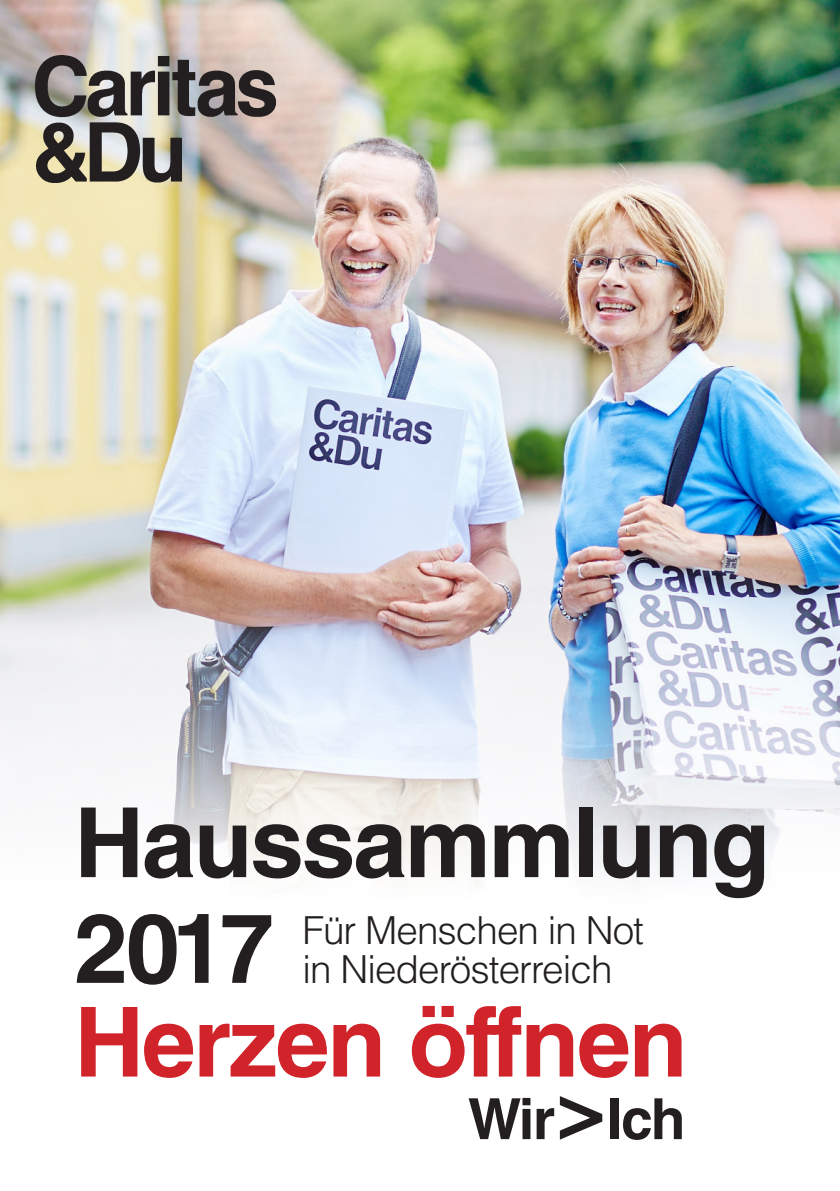
<style>
.page{position:relative;width:840px;height:1191px;background:#fff}
.page>*{position:absolute;margin:0;border:0;box-sizing:border-box;transform-origin:0 0}
.t1{font:700 96.8px/105.6px "Helvetica LT Std";letter-spacing:-.025em;color:#231f20}
.t2{font:700 96.8px "Helvetica LT Std";letter-spacing:-.025em;color:#d1232a}
.t3{font:700 83.6px "Helvetica LT Std";color:#231f20}
.t4{font:700 56.8px "Helvetica LT Std";letter-spacing:-.03em;color:#231f20}
.t5{font:300 38.8px/39.2px "Helvetica LT Std";letter-spacing:-.025em;color:#231f20}
</style>
<div class="page">
<img style="left:0;top:0;width:839px;height:884px">
<img style="left:35px;top:55px;width:240px;height:128px">
<h1 class="t1" style="left:74px;top:788px;width:696px">Haussammlung<br>2017</h1>
<p class="t5" style="left:302px;top:910px;width:343px">Für Menschen in Not in Niederösterreich</p>
<h1 class="t2" style="left:74px;top:983px;width:614px">Herzen öffnen</h1>
<h2 class="t3" style="left:556px;top:1058px;width:50px">&gt;</h2>
<h3 class="t4" style="left:467px;top:1084px;width:219px">Wir Ich</h3>
</div>
